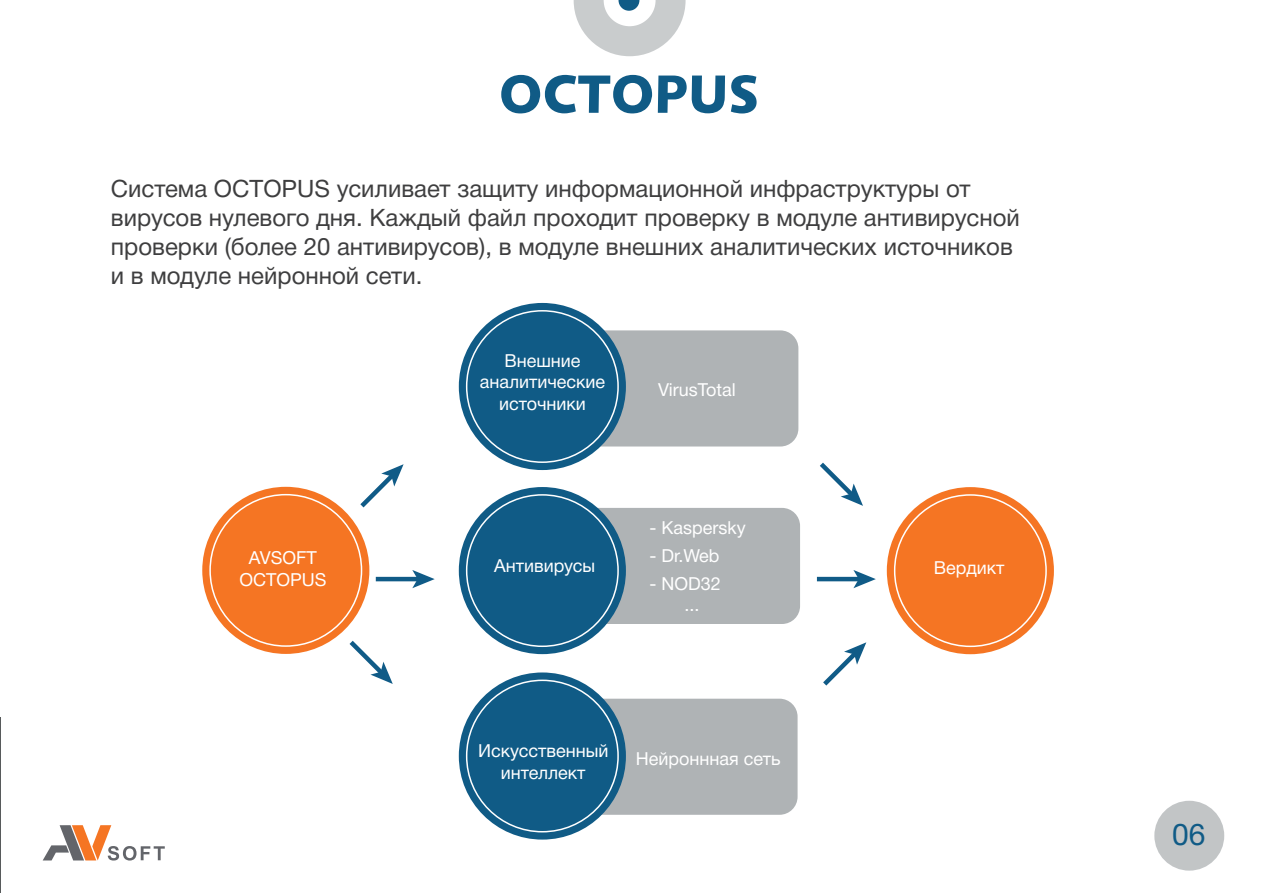
<style>
.page{position:relative;width:1263px;height:893px;background:#fff}
.page>*{position:absolute;margin:0;border:0;box-sizing:border-box;transform-origin:0 0}
.t1{font:54px "Humanist 531 C Black BT";color:#105b86}
.t2{font:30px "Helvetica Neue Cyr";color:#105b86}
.t3{font:24px/28.8px "Helvetica Neue Cyr";color:#3e3e3f}
.t4{font:18px/21.6px "Helvetica Neue Cyr";color:#fff;text-align:center}
</style>
<div class="page">
<div style="left:555px;top:330px;width:243px;height:116px;background:#afb3b5;border-radius:18px"></div>
<div style="left:555px;top:508px;width:245px;height:116px;background:#afb3b5;border-radius:18px"></div>
<div style="left:555px;top:699px;width:242px;height:116px;background:#afb3b5;border-radius:18px"></div>
<div style="left:202px;top:487px;width:167px;height:167px;background:#f57523;border-radius:50%"></div>
<div style="left:887px;top:487px;width:167px;height:167px;background:#f57523;border-radius:50%"></div>
<div style="left:459px;top:303px;width:167px;height:167px;background:#105b86;border-radius:50%"></div>
<div style="left:459px;top:487px;width:167px;height:167px;background:#105b86;border-radius:50%"></div>
<div style="left:459px;top:672px;width:167px;height:168px;background:#105b86;border-radius:50%"></div>
<hr style="left:376px;top:577px;width:43px;height:4px;background:#105b87">
<svg style="left:412px;top:570px;width:23px;height:18px"></svg>
<hr style="left:817px;top:577px;width:43px;height:4px;background:#105b87">
<svg style="left:853px;top:570px;width:23px;height:18px"></svg>
<svg style="left:349px;top:640px;width:44px;height:44px"></svg>
<svg style="left:823px;top:642px;width:43px;height:44px"></svg>
<svg style="left:360px;top:464px;width:44px;height:44px"></svg>
<svg style="left:820px;top:462px;width:43px;height:44px"></svg>
<div style="left:1154px;top:801px;width:70px;height:70px;background:#c2c5c6;border-radius:50%"></div>
<svg style="left:43px;top:825px;width:122px;height:35px"></svg>
<svg style="left:574px;top:0;width:111px;height:56px"></svg>
<hr style="left:0;top:717px;width:1px;height:176px;background:#575a5b">
<h1 class="t1" style="left:499px;top:61px;width:262px">OCTOPUS</h1>
<p class="t3" style="left:111px;top:175px;width:910px">Система OCTOPUS усиливает защиту информационной инфраструктуры от вирусов нулевого дня. Каждый файл проходит проверку в модуле антивирусной проверки (более 20 антивирусов), в модуле внешних аналитических источников и в модуле нейронной сети.</p>
<p class="t4" style="left:239px;top:547px;width:89px">AVSOFT<br>OCTOPUS</p>
<p class="t4" style="left:480px;top:350px;width:127px">Внешние аналитические источники</p>
<p class="t4" style="left:658px;top:379px;width:79px">VirusTotal</p>
<p class="t4" style="left:649px;top:517px;width:98px">- Kaspersky</p>
<p class="t4" style="left:649px;top:545px;width:72px">- Dr.Web</p>
<p class="t4" style="left:685px;top:573px;width:38px;text-align:left;text-indent:-35px">- NOD32 ...</p>
<p class="t4" style="left:494px;top:555px;width:103px">Антивирусы</p>
<p class="t4" style="left:934px;top:557px;width:72px">Вердикт</p>
<p class="t4" style="left:478px;top:740px;width:132px">Искусственный интеллект</p>
<p class="t4" style="left:636px;top:748px;width:146px">Нейроннная сеть</p>
<p class="t2" style="left:1172px;top:818px;width:35px">06</p>
</div>
